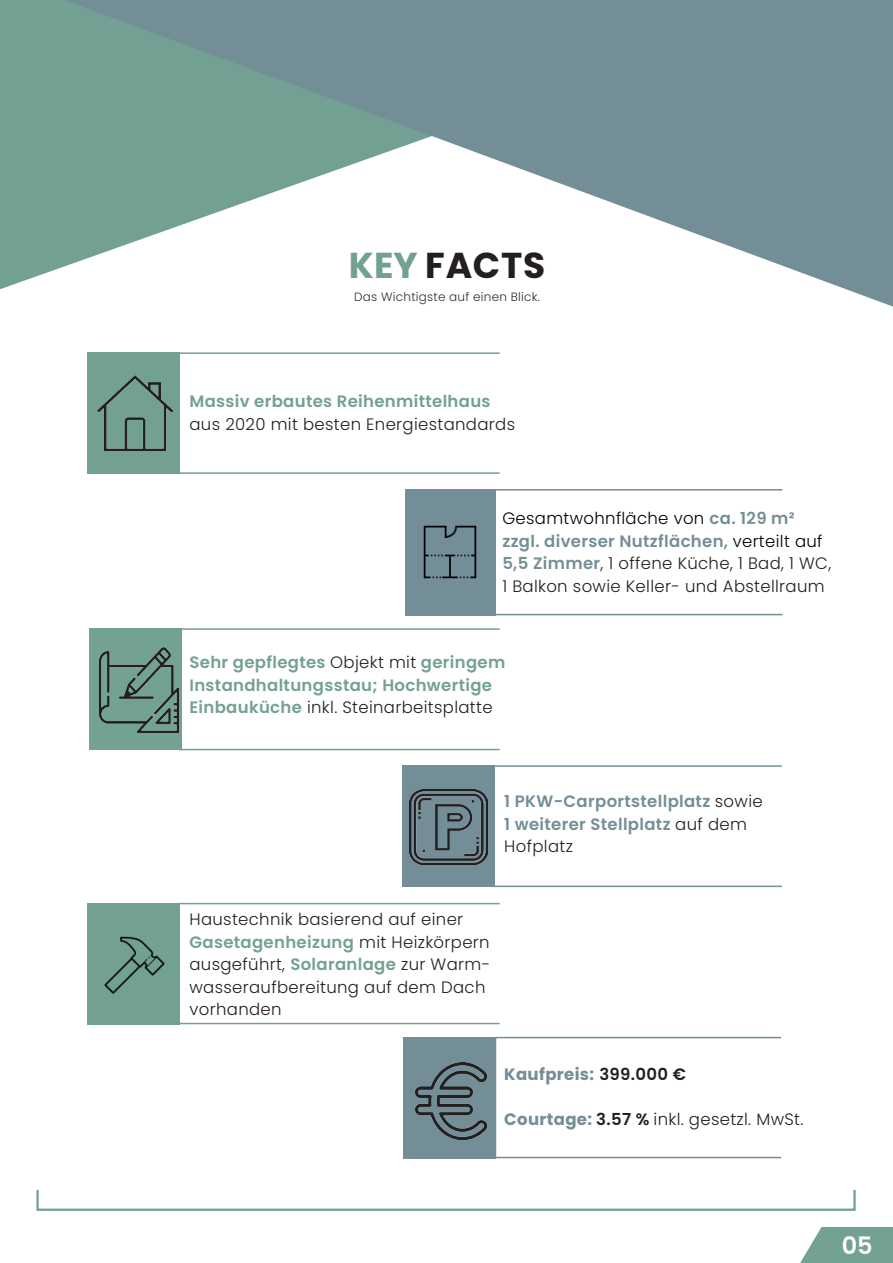
<style>
.page{position:relative;width:893px;height:1263px;background:#fff}
.page>*{position:absolute;margin:0;border:0;box-sizing:border-box;transform-origin:0 0}
.t1{font:700 36px "Poppins";letter-spacing:.02em;color:#231f20}
.t2{font:600 24px "Poppins";color:#fff}
.t3{font:300 16.5px/22.5px "Poppins";letter-spacing:.02em;color:#231f20}
.t4{font:600 16.5px/22.5px "Poppins";letter-spacing:.02em;color:#73a194}
.t5{font:600 16.5px "Poppins";letter-spacing:.02em;color:#748e97}
.t6{font:600 16.5px "Poppins";letter-spacing:.02em;color:#72a093}
.t7{font:300 16.5px "Poppins";letter-spacing:.02em;color:#000}
.t8{font:700 16.5px "Poppins";letter-spacing:.02em;color:#748e97}
.t9{font:300 12px "Poppins";letter-spacing:.02em;color:#312f30}
.s1{color:#72a093}
.s2{font-weight:600;color:#748e97}
.s3{font-weight:300;color:#000}
.s4{font-weight:300;color:#231f20}
.s5{font-weight:600;color:#72a093}
.s6{font-weight:600;color:#231f20}
.s7{font-weight:700;color:#748e97}
.s8{font-weight:600}
</style>
<div class="page">
<div style="left:36px;top:1189px;width:820px;height:22px;border:2px solid #72a093"></div>
<div style="left:0;top:0;width:64px;height:289px;background:#72a093"></div>
<svg style="left:64px;top:0;width:829px;height:307px"></svg>
<svg style="left:800px;top:1227px;width:93px;height:36px;background:#83aba0"></svg>
<div style="left:405px;top:489px;width:90px;height:126px;background:#748e97"></div>
<img style="left:423px;top:525px;width:54px;height:54px">
<div style="left:493px;top:489px;width:290px;height:126px;border:2px solid #748e97"></div>
<div style="left:178px;top:628px;width:322px;height:122px;border:2px solid #73a194"></div>
<div style="left:88px;top:352px;width:92px;height:122px;background:#72a093"></div>
<div style="left:178px;top:352px;width:322px;height:122px;border:2px solid #72a093"></div>
<div style="left:178px;top:903px;width:322px;height:121px;border:2px solid #72a093"></div>
<div style="left:493px;top:765px;width:290px;height:122px;border:2px solid #748e97"></div>
<div style="left:495px;top:1037px;width:287px;height:121px;border:2px solid #748e97"></div>
<div style="left:89px;top:628px;width:93px;height:122px;background:#73a194"></div>
<img style="left:99px;top:647px;width:80px;height:85px">
<div style="left:404px;top:1037px;width:92px;height:121px;background:#748e97"></div>
<img style="left:415px;top:1062px;width:72px;height:77px">
<div style="left:88px;top:903px;width:92px;height:121px;background:#72a093"></div>
<img style="left:104px;top:936px;width:61px;height:58px">
<div style="left:402px;top:765px;width:93px;height:122px;background:#748e97"></div>
<img style="left:409px;top:789px;width:79px;height:75px">
<img style="left:98px;top:376px;width:75px;height:75px">
<p class="t1" style="left:349px;top:245px;width:198px"><span class="s1">KEY</span> FACTS</p>
<p class="t9" style="left:354px;top:290px;width:187px">Das Wichtigste auf einen Blick.</p>
<p class="t6" style="left:189px;top:392px;width:303px">Massiv erbautes Reihenmittelhaus</p>
<p class="t3" style="left:189px;top:413px;width:327px">aus 2020 mit besten Energiestandards</p>
<p class="t7" style="left:502px;top:509px;width:294px">Gesamtwohnfläche von <span class="s2">ca. 129 m²</span></p>
<p class="t5" style="left:502px;top:531px;width:322px">zzgl. diverser Nutzflächen, <span class="s3">verteilt auf</span></p>
<p class="t3" style="left:502px;top:552px;width:330px"><span class="s2">5,5 Zimmer</span>, 1 offene Küche, 1 Bad, 1 WC,</p>
<p class="t3" style="left:502px;top:575px;width:324px">1 Balkon sowie Keller- und Abstellraum</p>
<p class="t4" style="left:189px;top:651px;width:317px">Sehr gepflegtes <span class="s4">Objekt mit</span> geringem<br>Instandhaltungsstau; Hochwertige<br>Einbauküche <span class="s4">inkl. Steinarbeitsplatte</span></p>
<p class="t5" style="left:504px;top:792px;width:260px">1 PKW-Carportstellplatz <span class="s4">sowie</span></p>
<p class="t5" style="left:504px;top:814px;width:244px">1 weiterer Stellplatz <span class="s4">auf dem</span></p>
<p class="t3" style="left:504px;top:835px;width:70px">Hofplatz</p>
<p class="t3" style="left:189px;top:908px;width:275px">Haustechnik basierend auf einer</p>
<p class="t4" style="left:189px;top:931px;width:302px">Gasetagenheizung <span class="s4">mit Heizkörpern</span></p>
<p class="t3" style="left:189px;top:953px;width:302px">ausgeführt, <span class="s5">Solaranlage</span> zur Warm&shy;wasseraufbereitung auf dem Dach</p>
<p class="t3" style="left:189px;top:998px;width:94px">vorhanden</p>
<p class="t8" style="left:504px;top:1064px;width:183px">Kaufpreis: <span class="s6">399.000 €</span></p>
<p class="t3" style="left:504px;top:1108px;width:301px"><span class="s7">Courtage:</span> <span class="s8">3.57 %</span> inkl. gesetzl. MwSt.</p>
<p class="t2" style="left:842px;top:1231px;width:32px">05</p>
</div>
